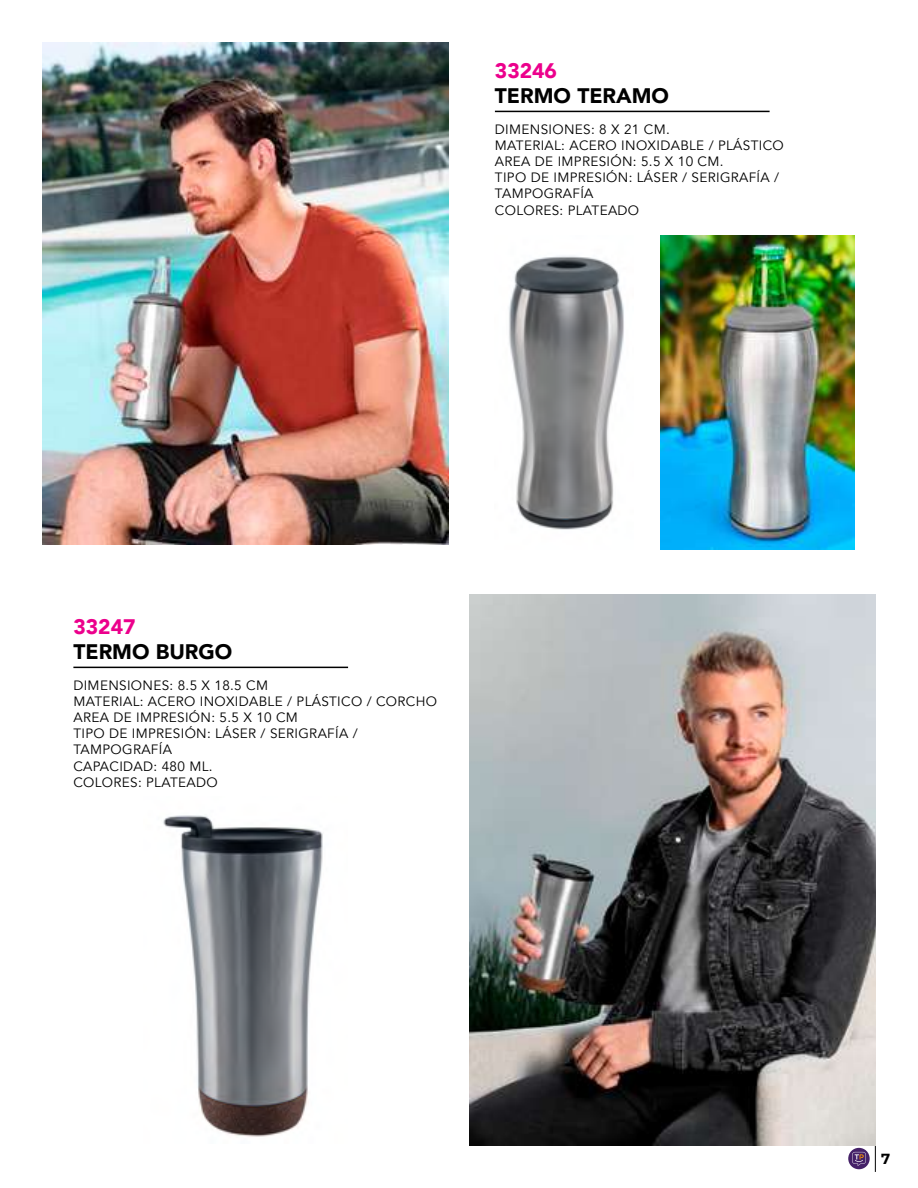
<style>
.page{position:relative;width:918px;height:1188px;background:#fff}
.page>*{position:absolute;margin:0;border:0;box-sizing:border-box;transform-origin:0 0}
.t1{font:900 21px "Avenir";color:#000}
.t2{font:900 21px "Avenir";color:#ec008c}
.t3{font:700 14.7px "Montserrat";color:#000}
.t4{font:13.5px/16.2px "Avenir";letter-spacing:.025em;color:#000}
</style>
<div class="page">
<svg style="left:875px;top:1145px;width:1px;height:27px"></svg>
<svg style="left:848px;top:1148px;width:22px;height:21px"></svg>
<svg style="left:852px;top:1152px;width:14px;height:14px"></svg>
<hr style="left:495px;top:111px;width:275px;height:1px;background:#000">
<img style="left:508px;top:256px;width:116px;height:274px">
<img style="left:43px;top:43px;width:406px;height:501px">
<img style="left:660px;top:236px;width:194px;height:314px">
<hr style="left:73px;top:667px;width:275px;height:1px;background:#000">
<img style="left:470px;top:594px;width:406px;height:551px">
<img style="left:163px;top:815px;width:160px;height:322px">
<h1 class="t2" style="left:495px;top:53px;width:64px">33246</h1>
<h1 class="t1" style="left:495px;top:78px;width:176px">TERMO TERAMO</h1>
<p class="t4" style="left:495px;top:121px;width:290px">DIMENSIONES: 8 X 21 CM.<br>MATERIAL: ACERO INOXIDABLE / PLÁSTICO<br>AREA DE IMPRESIÓN: 5.5 X 10 CM.<br>TIPO DE IMPRESIÓN: LÁSER / SERIGRAFÍA /<br>TAMPOGRAFÍA<br>COLORES: PLATEADO</p>
<h1 class="t2" style="left:73px;top:609px;width:64px">33247</h1>
<h1 class="t1" style="left:73px;top:634px;width:160px">TERMO BURGO</h1>
<p class="t4" style="left:73px;top:677px;width:365px">DIMENSIONES: 8.5 X 18.5 CM<br>MATERIAL: ACERO INOXIDABLE / PLÁSTICO / CORCHO<br>AREA DE IMPRESIÓN: 5.5 X 10 CM<br>TIPO DE IMPRESIÓN: LÁSER / SERIGRAFÍA /<br>TAMPOGRAFÍA<br>CAPACIDAD: 480 ML.<br>COLORES: PLATEADO</p>
<p class="t3" style="left:881px;top:1148px;width:11px">7</p>
</div>
